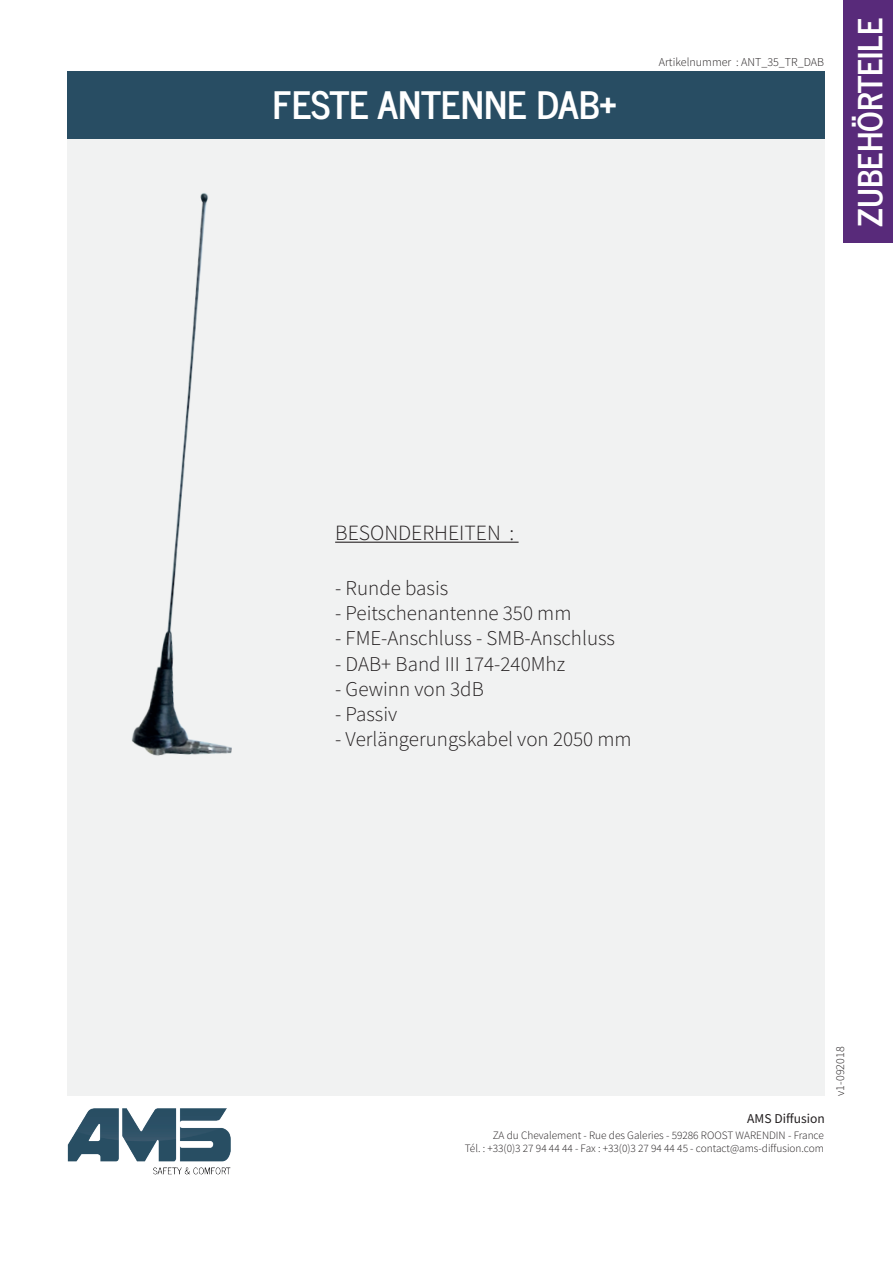
<style>
.page{position:relative;width:893px;height:1263px;background:#fff}
.page>*{position:absolute;margin:0;border:0;box-sizing:border-box;transform-origin:0 0}
.t1{font:700 37.5px "News Cycle";color:#fff}
.t2{font:700 33px "News Cycle";color:#fff}
.t3{font:300 21.75px "Mada";color:#231f20}
.t4{font:300 21px "Mada";color:#231f20}
.t5{font:13.5px "Mada";color:#231f20}
.t6{font:300 12px "Mada";color:#231f20}
.t7{font:300 11.25px/13.5px "Mada";color:#231f20;text-align:right}
</style>
<div class="page">
<div style="left:67px;top:139px;width:757px;height:957px;background:#f1f2f2"></div>
<div style="left:844px;top:0;width:49px;height:242px;background:#582a7a"></div>
<div style="left:67px;top:72px;width:757px;height:67px;background:#284d63"></div>
<img style="left:67px;top:1108px;width:164px;height:67px">
<img style="left:132px;top:193px;width:100px;height:563px">
<hr style="left:335px;top:542px;width:184px;height:1px;background:#231f20">
<h1 class="t1" style="left:273px;top:72px;width:347px">FESTE ANTENNE DAB+</h1>
<p class="t6" style="left:659px;top:56px;width:167px">Artikelnummer : ANT_35_TR_DAB</p>
<h2 class="t2" style="left:841px;top:227px;width:210px;rotate:-90deg">ZUBEHÖRTEILE</h2>
<p class="t3" style="left:335px;top:521px;width:181px">BESONDERHEITEN :</p>
<p class="t4" style="left:335px;top:577px;width:115px">- Runde basis</p>
<p class="t4" style="left:335px;top:602px;width:238px">- Peitschenantenne 350 mm</p>
<p class="t4" style="left:335px;top:627px;width:281px">- FME-Anschluss - SMB-Anschluss</p>
<p class="t4" style="left:335px;top:652px;width:231px">- DAB+ Band III 174-240Mhz</p>
<p class="t4" style="left:335px;top:678px;width:150px">- Gewinn von 3dB</p>
<p class="t4" style="left:335px;top:703px;width:64px">- Passiv</p>
<p class="t4" style="left:335px;top:728px;width:298px">- Verlängerungskabel von 2050 mm</p>
<p class="t5" style="left:747px;top:1111px;width:79px">AMS Diffusion</p>
<p class="t7" style="left:465px;top:1129px;width:361px">ZA du Chevalement - Rue des Galeries - 59286 ROOST WARENDIN - France<br>Tél. : +33(0)3 27 94 44 44 - Fax : +33(0)3 27 94 44 45 - contact@ams-diffusion.com</p>
<p class="t6" style="left:834px;top:1096px;width:51px;rotate:-90deg">v1-092018</p>
</div>
